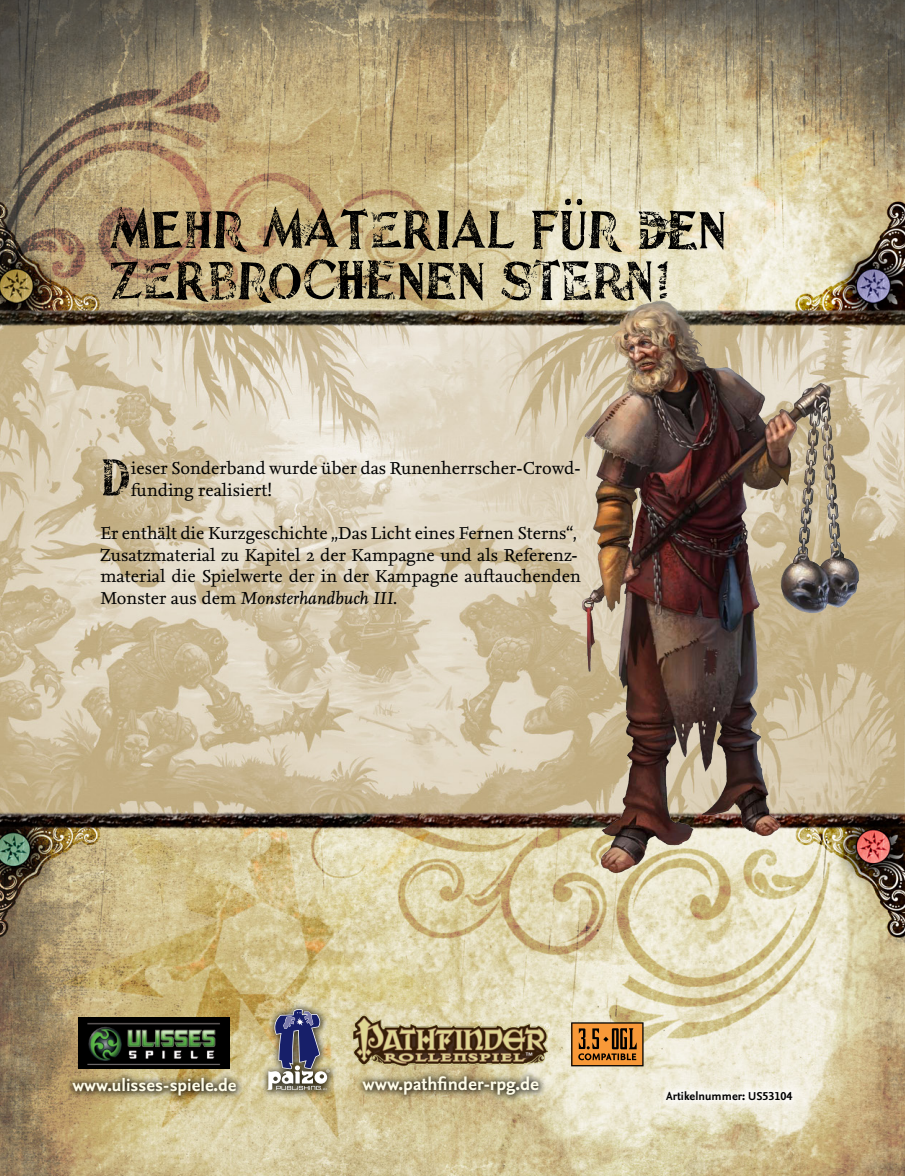
<style>
.page{position:relative;width:905px;height:1176px;background:#fff}
.page>*{position:absolute;margin:0;border:0;box-sizing:border-box;transform-origin:0 0}
.t1{font:57px/51px "Ebenezer";color:#000}
.t2{font:55.5px "Ebenezer";color:#000}
.t3{font:700 18.6px "Nexus Sans OT";color:#fffde9}
.t4{font:18px/21.6px "Nexus Serif OT";color:#000}
.t5{font:700 18px "Nexus Sans OT";color:#fffde9}
.t6{font:700 12px "Nexus Sans OT";color:#000}
.t7{font:7.5px "Helvetica";color:#fff}
.s1{font-style:italic}
</style>
<div class="page">
<img style="left:0;top:0;width:904px;height:1175px">
<img style="left:484px;top:241px;width:378px;height:670px">
<div style="left:260px;top:1001px;width:78px;height:97px;background:#000;opacity:.75"></div>
<img style="left:267px;top:1008px;width:62px;height:81px">
<svg style="left:571px;top:1022px;width:72px;height:44px;background:#b16d28"></svg>
<div style="left:356px;top:1068px;width:191px;height:35px;background:#000;opacity:.75"></div>
<div style="left:65px;top:1069px;width:180px;height:33px;background:#000;opacity:.75"></div>
<div style="left:656px;top:1080px;width:145px;height:29px;background:#fff;opacity:.75"></div>
<img style="left:352px;top:1010px;width:195px;height:55px">
<img style="left:78px;top:1016px;width:152px;height:51px">
<h1 class="t1" style="left:109px;top:202px;width:618px">MEHR MATERIAL FÜR DEN<br>ZERBROCHENEN STERN!</h1>
<h2 class="t2" style="left:100px;top:444px;width:32px">D</h2>
<p class="t4" style="left:131px;top:457px;width:451px">ieser Sonderband wurde über das Runenherrscher-Crowd&shy;funding realisiert!</p>
<p class="t4" style="left:100px;top:522px;width:482px">Er enthält die Kurzgeschichte „Das Licht eines Fernen Sterns“, Zusatzmaterial zu Kapitel 2 der Kampagne und als Referenz&shy;material die Spielwerte der in der Kampagne auftauchenden Monster aus dem <span class="s1">Monsterhandbuch III</span>.</p>
<p class="t7" style="left:525px;top:1050px;width:9px">™</p>
<p class="t7" style="left:544px;top:1021px;width:7px">®</p>
<p class="t5" style="left:72px;top:1072px;width:166px">www.ulisses-spiele.de</p>
<p class="t3" style="left:362px;top:1071px;width:178px">www.pathfinder-rpg.de</p>
<p class="t6" style="left:666px;top:1087px;width:128px">Artikelnummer: US53104</p>
</div>
